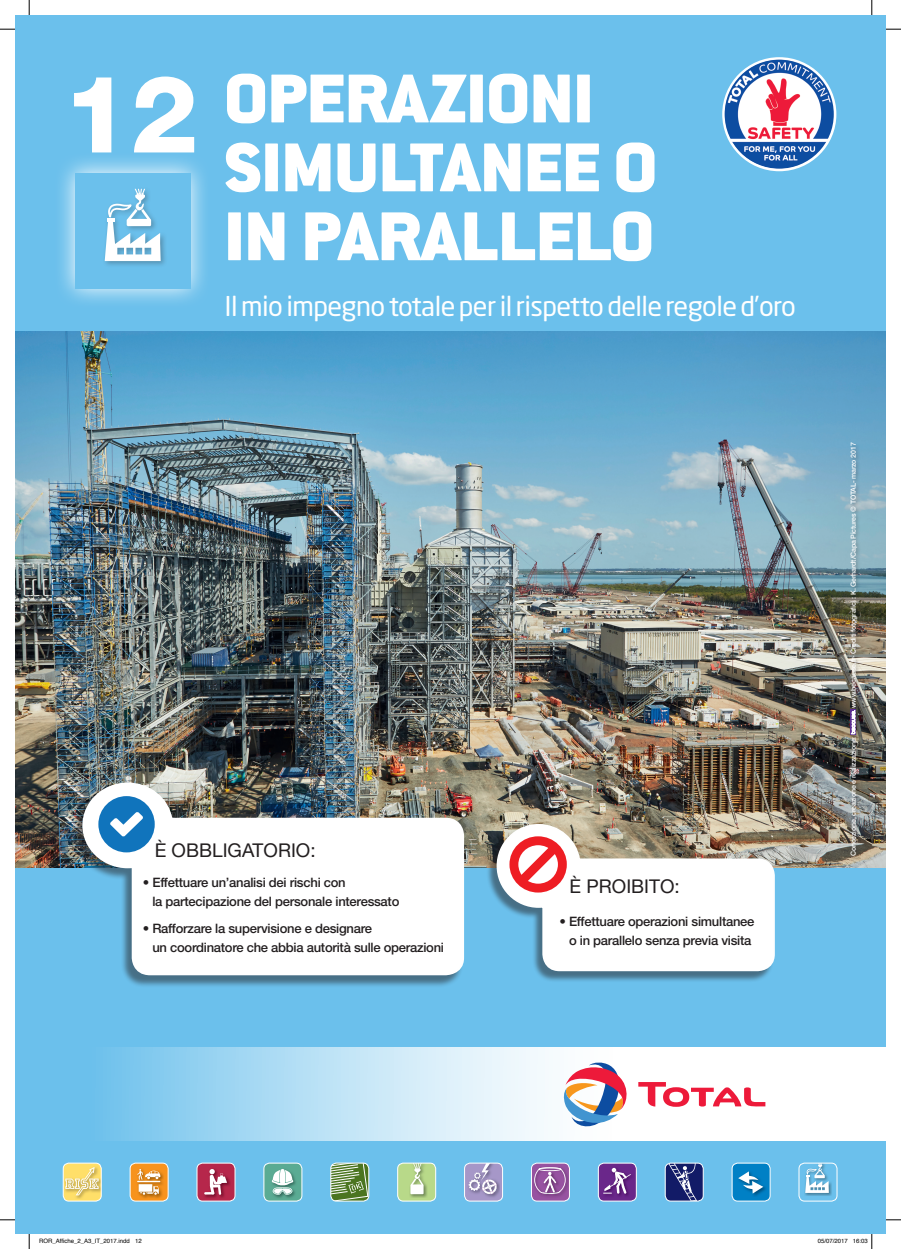
<style>
.page{position:relative;width:901px;height:1249px;background:#fff}
.page>*{position:absolute;margin:0;border:0;box-sizing:border-box;transform-origin:0 0}
.t1{font:800 107.6px "Helvetica Neue LT Std";color:#fff}
.t2{font:900 75.8px/68.9px "Conduit ITC Std";color:#fff}
.t3{font:27px "Neo Sans Pro";letter-spacing:-.02em;color:#fff}
.t4{font:19px "Helvetica Neue LT Std";color:#231f20}
.t5{font:500 13px/19px "Helvetica Neue LT Std";letter-spacing:-.02em;color:#231f20}
.t6{font:500 7px "Helvetica Neue LT Std";letter-spacing:-.02em;color:#fff}
.t7{font:6px "Helvetica";color:#000}
</style>
<div class="page">
<div style="left:15px;top:15px;width:870px;height:1219px;background:#6bc0ec"></div>
<svg style="left:63px;top:1163px;width:38px;height:37px"></svg>
<div style="left:63px;top:1163px;width:39px;height:39px;border:1px solid #fff;border-radius:6px"></div>
<svg style="left:130px;top:1163px;width:38px;height:38px"></svg>
<div style="left:130px;top:1163px;width:38px;height:39px;border:1px solid #fff;border-radius:6px"></div>
<svg style="left:198px;top:1163px;width:37px;height:38px"></svg>
<div style="left:196px;top:1163px;width:39px;height:39px;border:1px solid #fff;border-radius:6px"></div>
<svg style="left:264px;top:1163px;width:38px;height:38px"></svg>
<div style="left:263px;top:1163px;width:39px;height:39px;border:1px solid #fff;border-radius:6px"></div>
<svg style="left:331px;top:1163px;width:37px;height:38px"></svg>
<div style="left:330px;top:1163px;width:39px;height:39px;border:1px solid #fff;border-radius:6px"></div>
<svg style="left:398px;top:1163px;width:37px;height:37px"></svg>
<div style="left:397px;top:1163px;width:39px;height:39px;border:1px solid #fff;border-radius:6px"></div>
<svg style="left:464px;top:1163px;width:38px;height:37px"></svg>
<div style="left:464px;top:1163px;width:39px;height:39px;border:1px solid #fff;border-radius:6px"></div>
<svg style="left:531px;top:1163px;width:38px;height:38px"></svg>
<div style="left:531px;top:1163px;width:38px;height:39px;border:1px solid #fff;border-radius:6px"></div>
<svg style="left:599px;top:1163px;width:37px;height:38px"></svg>
<div style="left:597px;top:1163px;width:39px;height:39px;border:1px solid #fff;border-radius:6px"></div>
<svg style="left:666px;top:1163px;width:37px;height:38px"></svg>
<div style="left:664px;top:1163px;width:39px;height:39px;border:1px solid #fff;border-radius:6px"></div>
<svg style="left:733px;top:1163px;width:36px;height:38px"></svg>
<div style="left:731px;top:1163px;width:39px;height:39px;border:1px solid #fff;border-radius:6px"></div>
<svg style="left:800px;top:1163px;width:36px;height:38px"></svg>
<div style="left:798px;top:1163px;width:39px;height:39px;border:1px solid #fff;border-radius:6px"></div>
<svg style="left:722px;top:57px;width:114px;height:114px"></svg>
<img style="left:724px;top:60px;width:109px;height:109px;border-radius:55px">
<svg style="left:118px;top:1048px;width:767px;height:93px;background:#d4ecf9"></svg>
<svg style="left:638px;top:1082px;width:127px;height:25px;background:#f8a8b4"></svg>
<svg style="left:563px;top:1061px;width:67px;height:70px;background:#c8b1be"></svg>
<svg style="left:61px;top:159px;width:143px;height:143px"></svg>
<div style="left:75px;top:173px;width:115px;height:115px;background:#6bc0ec"></div>
<div style="left:102px;top:186px;width:65px;height:82px;background:#231f20;opacity:.3"></div>
<svg style="left:105px;top:189px;width:56px;height:72px"></svg>
<img style="left:15px;top:332px;width:870px;height:535px">
<div style="left:486px;top:826px;width:288px;height:157px;background:#231f20;opacity:.5"></div>
<svg style="left:495px;top:823px;width:280px;height:149px;background:#dcd8d8"></svg>
<div style="left:71px;top:784px;width:392px;height:203px;background:#231f20;opacity:.5"></div>
<svg style="left:81px;top:782px;width:384px;height:194px;background:#dae0e3"></svg>
<div style="left:98px;top:796px;width:57px;height:56px;background:#1074bc;border-radius:50%"></div>
<svg style="left:110px;top:812px;width:33px;height:25px"></svg>
<div style="left:848px;top:442px;width:13px;height:419px;background:#231f20;opacity:.37"></div>
<svg style="left:850px;top:710px;width:5px;height:24px"></svg>
<svg style="left:0;top:29px;width:15px;height:1px"></svg>
<svg style="left:885px;top:29px;width:15px;height:1px"></svg>
<svg style="left:0;top:1219px;width:15px;height:2px"></svg>
<svg style="left:885px;top:1219px;width:15px;height:2px"></svg>
<svg style="left:29px;top:0;width:1px;height:15px"></svg>
<svg style="left:29px;top:1234px;width:1px;height:15px"></svg>
<svg style="left:871px;top:0;width:1px;height:15px"></svg>
<svg style="left:871px;top:1234px;width:1px;height:15px"></svg>
<p class="t1" style="left:63px;top:50px;width:137px">12</p>
<p class="t2" style="left:224px;top:65px;width:370px">OPERAZIONI</p>
<p class="t2" style="left:224px;top:134px;width:434px">SIMULTANEE O<br>IN PARALLELO</p>
<p class="t3" style="left:224px;top:290px;width:572px">Il mio impegno totale per il rispetto delle regole d’oro</p>
<p class="t4" style="left:155px;top:839px;width:162px">È OBBLIGATORIO:</p>
<p class="t5" style="left:152px;top:872px;width:248px;text-indent:-10px">• Effettuare un’analisi dei rischi con<br>la partecipazione del personale interessato</p>
<p class="t5" style="left:152px;top:918px;width:293px;text-indent:-10px">• Rafforzare la supervisione e designare<br>un coordinatore che abbia autorità sulle operazioni</p>
<p class="t4" style="left:569px;top:875px;width:112px">È PROIBITO:</p>
<p class="t5" style="left:559px;top:912px;width:196px;text-align:center">• Effettuare operazioni simultanee o in parallelo senza previa visita</p>
<p class="t6" style="left:849px;top:708px;width:267px;rotate:-90deg">www.because.fr- Crediti fotografici : K. Gerhardt/Capa Pictures © TOTAL- marzo 2017</p>
<p class="t6" style="left:849px;top:856px;width:121px;rotate:-90deg">Concezione, creazione e realizzazione:</p>
<p class="t7" style="left:39px;top:1236px;width:104px">ROR_Affiche_2_A3_IT_2017.indd 12</p>
<p class="t7" style="left:817px;top:1236px;width:52px">05/07/2017 16:03</p>
</div>
